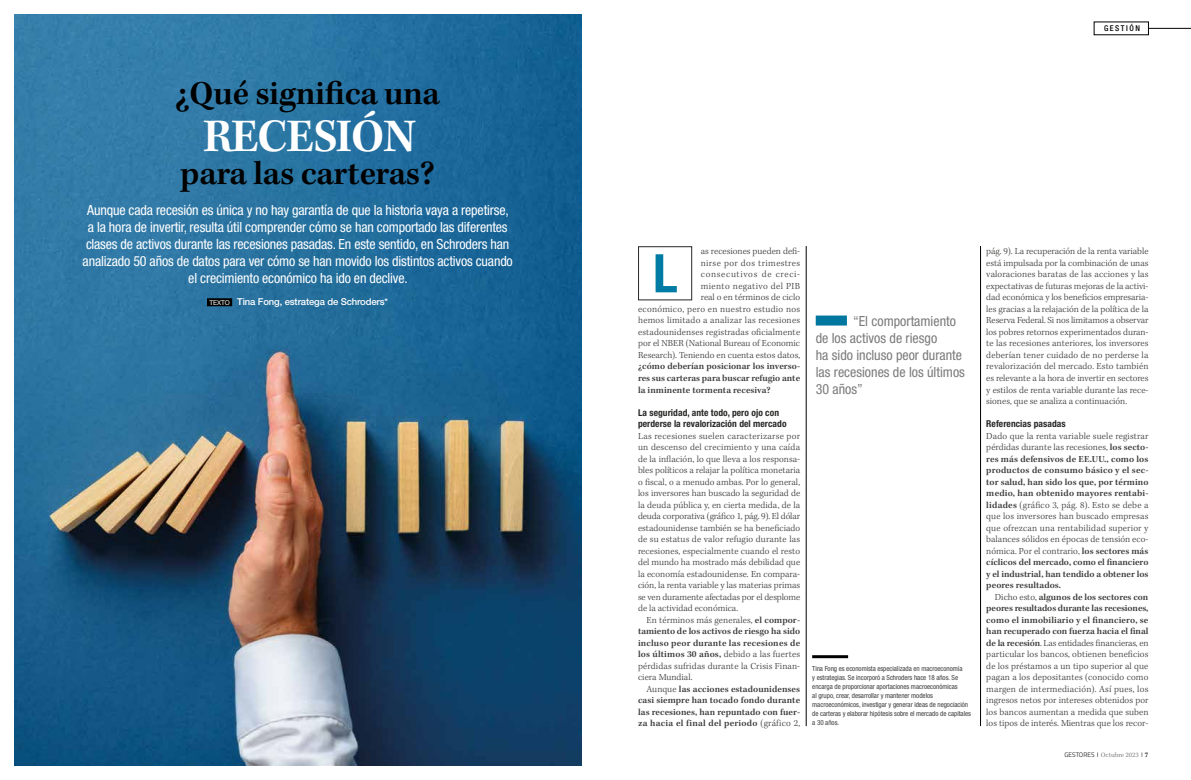
<style>
.page{position:relative;width:1191px;height:780px;background:#fff}
.page>*{position:absolute;margin:0;border:0;box-sizing:border-box;transform-origin:0 0}
.t1{font:700 condensed 53.3px "Helvetica Neue LT Std";color:#007ca4}
.t2{font:600 48px "Kepler Std";letter-spacing:-.03em;color:#fff}
.t3{font:600 34.5px "Kepler Std";letter-spacing:-.01em;color:#000}
.t4{font:condensed 14px/17px "Helvetica Neue LT Std";letter-spacing:-.01em;color:#fff;text-align:center}
.t5{font:condensed 14px/17px "Helvetica Neue LT Std";color:#7c7b7b}
.t6{font:300 9.5px/11.5px "Kepler Std";letter-spacing:.005em;color:#3c3c3b;text-align:justify}
.t7{font:600 9.5px/11.5px "Kepler Std";letter-spacing:.005em;color:#3c3c3b;text-align:justify}
.t8{font:700 condensed 9.5px/11.5px "Helvetica Neue LT Std";letter-spacing:.005em;color:#282827}
.t9{font:500 9.5px "Helvetica Neue LT Std";letter-spacing:-.015em;color:#fff}
.t10{font:500 condensed 8px "Helvetica Neue LT Std";letter-spacing:.19em;color:#000}
.t11{font:condensed 7px/9px "Helvetica Neue LT Std";letter-spacing:-.005em;color:#3c3c3b}
.t12{font:7px "Kepler Std";color:#878787}
.s1{font-weight:400;font-size:6.7px}
.s2{font-weight:300}
.s3{font-weight:600}
.s4{font-family:"Titillium";font-weight:300;font-size:6.5px;color:#000}
.s5{font-weight:600;color:#000}
</style>
<div class="page">
<img style="left:14px;top:14px;width:567px;height:751px">
<div style="left:207px;top:298px;width:25px;height:8px;background:#000"></div>
<div style="left:638px;top:246px;width:54px;height:54px;border:1px solid #282827"></div>
<div style="left:815px;top:315px;width:32px;height:10px;background:#00779f"></div>
<hr style="left:812px;top:655px;width:36px;height:3px;background:#000">
<hr style="left:980px;top:246px;width:1px;height:480px;background:#000">
<hr style="left:806px;top:246px;width:1px;height:480px;background:#000">
<hr style="left:1148px;top:28px;width:43px;height:1px;background:#000">
<h3 class="t3" style="left:175px;top:74px;width:266px">¿Qué significa una</h3>
<h2 class="t2" style="left:203px;top:109px;width:214px">RECESIÓN</h2>
<h3 class="t3" style="left:180px;top:154px;width:256px">para las carteras?</h3>
<p class="t4" style="left:83px;top:202px;width:432px">Aunque cada recesión es única y no hay garantía de que la historia vaya a repetirse, a la hora de invertir, resulta útil comprender cómo se han comportado las diferentes clases de activos durante las recesiones pasadas. En este sentido, en Schroders han analizado 50 años de datos para ver cómo se han movido los distintos activos cuando el crecimiento económico ha ido en declive.</p>
<p class="t9" style="left:209px;top:296px;width:180px"><span class="s1">TEXTO</span> Tina Fong, estratega de Schroders*</p>
<p class="t10" style="left:1104px;top:24px;width:37px">GESTIÓN</p>
<p class="t6" style="left:638px;top:246px;width:164px;text-align:right">as recesiones pueden defi-<br>nirse por dos trimestres<br>consecutivos de creci-<br>miento negativo del PIB<br>real o en términos de ciclo<br>económico, pero en nuestro estudio nos hemos limitado a analizar las recesiones estadounidenses registradas oficialmente por el NBER (National Bureau of Economic Research). Teniendo en cuenta estos datos,</p>
<p class="t7" style="left:638px;top:361px;width:164px">¿cómo deberían posicionar los inverso&shy;res sus carteras para buscar refugio ante la inminente tormenta recesiva?</p>
<p class="t8" style="left:638px;top:406px;width:150px">La seguridad, ante todo, pero ojo con perderse la revalorización del mercado</p>
<p class="t6" style="left:638px;top:430px;width:164px">Las recesiones suelen caracterizarse por un descenso del crecimiento y una caída de la inflación, lo que lleva a los responsa&shy;bles políticos a relajar la política monetaria o fiscal, o a menudo ambas. Por lo general, los inversores han buscado la seguridad de la deuda pública y, en cierta medida, de la deuda corporativa (gráfico 1, pág. 9). El dólar estadounidense también se ha beneficiado de su estatus de valor refugio durante las recesiones, especialmente cuando el resto del mundo ha mostrado más debilidad que la economía estadounidense. En compara&shy;ción, la renta variable y las materias primas se ven duramente afectadas por el desplome de la actividad económica.</p>
<p class="t7" style="left:638px;top:614px;width:164px;text-indent:9px"><span class="s2">En términos más generales,</span> el compor&shy;tamiento de los activos de riesgo ha sido incluso peor durante las recesiones de los últimos 30 años, <span class="s2">debido a las fuertes pérdidas sufridas durante la Crisis Finan&shy;ciera Mundial.</span></p>
<p class="t7" style="left:638px;top:683px;width:164px;text-indent:9px"><span class="s2">Aunque</span> las acciones estadounidenses casi siempre han tocado fondo durante las recesiones, han repuntado con fuer&shy;za hacia el final del periodo <span class="s2">(gráfico 2,</span></p>
<h1 class="t1" style="left:653px;top:241px;width:26px">L</h1>
<h3 class="t5" style="left:815px;top:312px;width:151px;text-indent:37px">“El comportamiento de los activos de riesgo<br>ha sido incluso peor durante las recesiones de los últimos<br>30 años”</h3>
<p class="t11" style="left:812px;top:664px;width:160px">Tina Fong es economista especializada en macroeconomía<br>y estrategias. Se incorporó a Schroders hace 18 años. Se encarga de proporcionar aportaciones macroeconómicas<br>al grupo, crear, desarrollar y mantener modelos macroeconómicos, investigar y generar ideas de negociación de carteras y elaborar hipótesis sobre el mercado de capitales a 30 años.</p>
<p class="t6" style="left:986px;top:246px;width:164px">pág. 9). La recuperación de la renta variable está impulsada por la combinación de unas valoraciones baratas de las acciones y las expectativas de futuras mejoras de la activi&shy;dad económica y los beneficios empresaria&shy;les gracias a la relajación de la política de la Reserva Federal. Si nos limitamos a observar los pobres retornos experimentados duran&shy;te las recesiones anteriores, los inversores deberían tener cuidado de no perderse la revalorización del mercado. Esto también es relevante a la hora de invertir en sectores y estilos de renta variable durante las rece&shy;siones, que se analiza a continuación.</p>
<p class="t8" style="left:986px;top:418px;width:81px">Referencias pasadas</p>
<p class="t7" style="left:986px;top:430px;width:164px"><span class="s2">Dado que la renta variable suele registrar pérdidas durante las recesiones,</span> los secto&shy;res más defensivos de EE.UU., como los productos de consumo básico y el sec&shy;tor salud, han sido los que, por término medio, han obtenido mayores rentabi&shy;lidades <span class="s2">(gráfico 3, pág. 8). Esto se debe a que los inversores han buscado empresas que ofrezcan una rentabilidad superior y balances sólidos en épocas de tensión eco&shy;nómica. Por el contrario,</span> los sectores más cíclicos del mercado, como el financiero y el industrial, han tendido a obtener los peores resultados.</p>
<p class="t6" style="left:986px;top:591px;width:164px;text-indent:9px">Dicho esto, <span class="s3">algunos de los sectores con peores resultados durante las recesiones, como el inmobiliario y el financiero, se han recuperado con fuerza hacia el final de la recesión</span>. Las entidades financieras, en particular los bancos, obtienen beneficios de los préstamos a un tipo superior al que pagan a los depositantes (conocido como margen de intermediación). Así pues, los ingresos netos por intereses obtenidos por los bancos aumentan a medida que suben los tipos de interés. Mientras que los recor-</p>
<p class="t12" style="left:1064px;top:750px;width:86px"><span class="s4">GESTORES</span> Octubre 2023 <span class="s5">7</span></p>
</div>
